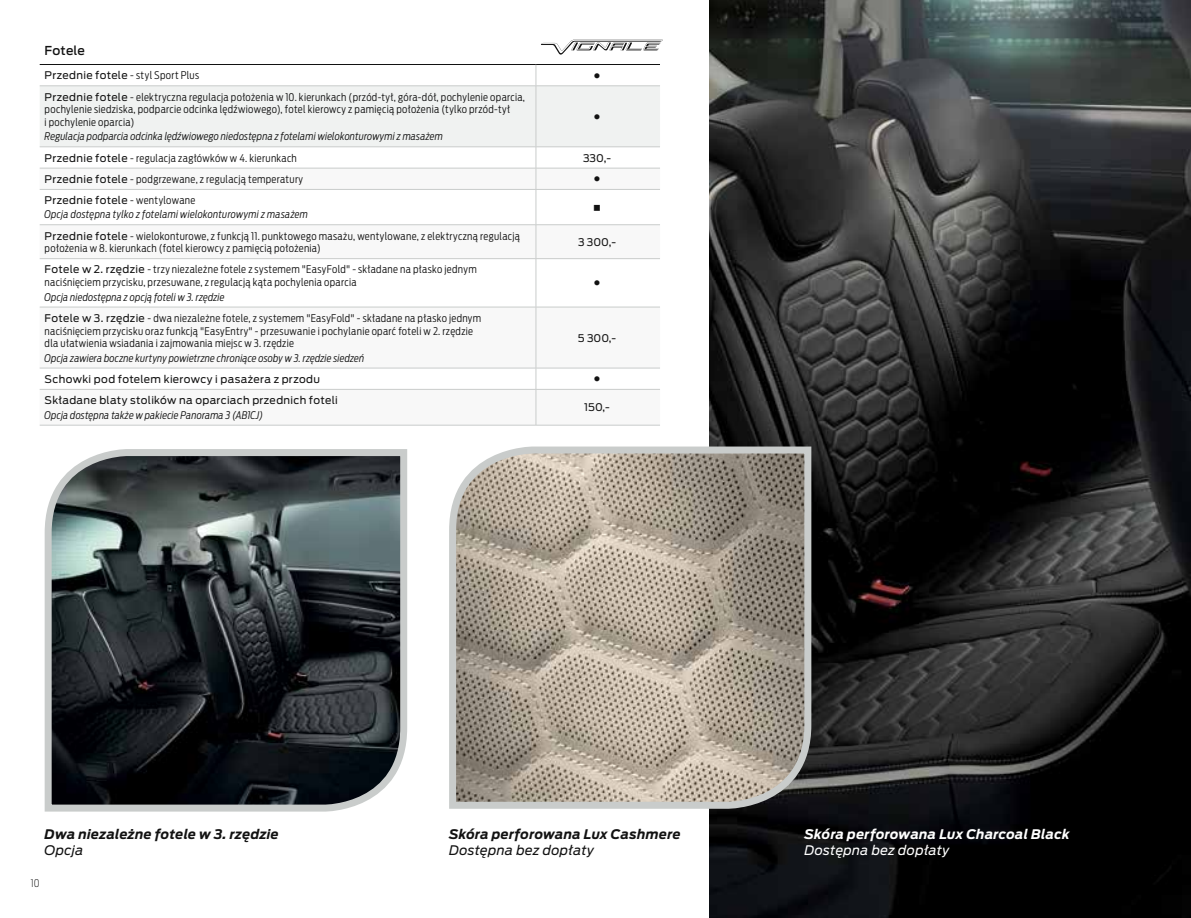
<style>
.page{position:relative;width:1191px;height:918px;background:#fff}
.page>*{position:absolute;margin:0;border:0;box-sizing:border-box;transform-origin:0 0}
.t1{font:italic 700 13.12px "Ford Antenna";letter-spacing:.02em;color:#121212}
.t2{font:italic 700 13.12px "Ford Antenna";letter-spacing:.015em;color:#fff}
.t3{font:italic 13.12px "Ford Antenna";letter-spacing:.025em;color:#121212}
.t4{font:italic 13.12px "Ford Antenna";letter-spacing:.025em;color:#fff}
.t5{font:500 12.25px "Ford Antenna";letter-spacing:.015em;color:#121212}
.t6{font:300 10.5px/12.6px "Ford Antenna Cond";letter-spacing:.03em;color:#121212}
.t7{font:italic 300 10.5px "Ford Antenna Cond";letter-spacing:.015em;color:#121212}
.t8{font:10.5px "Ford Antenna";letter-spacing:.03em;color:#121212}
.t9{font:200 10.5px "Ford Antenna Cond";color:#121212}
.t10{font:8.75px "Wingdings";color:#121212}
.s1{font-family:"Ford Antenna Cond";font-weight:300}
.s2{font-family:"Ford Antenna";font-weight:400}
.s3{font-style:italic}
</style>
<div class="page">
<img style="left:709px;top:0;width:482px;height:918px">
<svg style="left:40px;top:190px;width:620px;height:235px"></svg>
<hr style="left:40px;top:64px;width:496px;height:1px;background:#121212">
<hr style="left:536px;top:64px;width:124px;height:1px;background:#121212">
<svg style="left:40px;top:65px;width:620px;height:124px"></svg>
<hr style="left:535px;top:190px;width:1px;height:34px;background:#c9cccb">
<hr style="left:535px;top:225px;width:1px;height:33px;background:#c9cccb">
<hr style="left:535px;top:259px;width:1px;height:48px;background:#c9cccb">
<hr style="left:535px;top:307px;width:1px;height:61px;background:#c9cccb">
<svg style="left:535px;top:369px;width:1px;height:20px"></svg>
<hr style="left:535px;top:389px;width:1px;height:36px;background:#c9cccb">
<hr style="left:40px;top:85px;width:496px;height:1px;background:#c9cccb">
<hr style="left:536px;top:85px;width:124px;height:1px;background:#c9cccb">
<hr style="left:40px;top:146px;width:496px;height:1px;background:#c9cccb">
<hr style="left:536px;top:146px;width:124px;height:1px;background:#c9cccb">
<hr style="left:40px;top:168px;width:496px;height:1px;background:#c9cccb">
<hr style="left:536px;top:168px;width:124px;height:1px;background:#c9cccb">
<hr style="left:40px;top:189px;width:496px;height:1px;background:#c9cccb">
<hr style="left:536px;top:189px;width:124px;height:1px;background:#c9cccb">
<hr style="left:40px;top:224px;width:496px;height:1px;background:#c9cccb">
<hr style="left:536px;top:224px;width:124px;height:1px;background:#c9cccb">
<hr style="left:40px;top:258px;width:496px;height:1px;background:#c9cccb">
<hr style="left:536px;top:258px;width:124px;height:1px;background:#c9cccb">
<hr style="left:40px;top:307px;width:496px;height:1px;background:#c9cccb">
<hr style="left:536px;top:307px;width:124px;height:1px;background:#c9cccb">
<hr style="left:40px;top:368px;width:496px;height:1px;background:#c9cccb">
<hr style="left:536px;top:368px;width:124px;height:1px;background:#c9cccb">
<hr style="left:40px;top:389px;width:496px;height:1px;background:#c9cccb">
<hr style="left:536px;top:389px;width:124px;height:1px;background:#c9cccb">
<hr style="left:40px;top:425px;width:496px;height:1px;background:#c9cccb">
<hr style="left:536px;top:425px;width:124px;height:1px;background:#c9cccb">
<svg style="left:541px;top:40px;width:122px;height:15px"></svg>
<svg style="left:449px;top:443px;width:366px;height:369px;background:#aaa194"></svg>
<svg style="left:44px;top:449px;width:364px;height:363px;background:#3c4245"></svg>
<svg style="left:594px;top:205px;width:6px;height:6px"></svg>
<p class="t5" style="left:45px;top:39px;width:42px">Fotele</p>
<p class="t8" style="left:45px;top:66px;width:156px">Przednie fotele <span class="s1">- styl Sport Plus</span></p>
<p class="t10" style="left:594px;top:71px;width:8px">●</p>
<p class="t6" style="left:45px;top:89px;width:482px"><span class="s2">Przednie fotele</span> - elektryczna regulacja położenia w 10. kierunkach (przód-tył, góra-dół, pochylenie oparcia, pochylenie siedziska, podparcie odcinka lędźwiowego), fotel kierowcy z pamięcią położenia (tylko przód-tył<br>i pochylenie oparcia)</p>
<p class="t7" style="left:45px;top:128px;width:399px">Regulacja podparcia odcinka lędźwiowego niedostępna z fotelami wielokonturowymi z masażem</p>
<p class="t10" style="left:594px;top:112px;width:8px">●</p>
<p class="t6" style="left:45px;top:150px;width:254px"><span class="s2">Przednie fotele</span> - regulacja zagłówków w 4. kierunkach</p>
<p class="t8" style="left:583px;top:149px;width:29px">330,-</p>
<p class="t6" style="left:45px;top:171px;width:260px"><span class="s2">Przednie fotele</span> - podgrzewane, z regulacją temperatury</p>
<p class="t10" style="left:594px;top:174px;width:8px">●</p>
<p class="t8" style="left:45px;top:191px;width:152px">Przednie fotele <span class="s1">- wentylowane</span></p>
<p class="t6" style="left:45px;top:202px;width:477px;line-height:21.3px"><span class="s3">Opcja dostępna tylko z fotelami wielokonturowymi z masażem<br></span><span class="s2">Przednie fotele</span> - wielokonturowe, z funkcją 11. punktowego masażu, wentylowane, z elektryczną regulacją</p>
<p class="t6" style="left:45px;top:241px;width:278px">położenia w 8. kierunkach (fotel kierowcy z pamięcią położenia)</p>
<p class="t8" style="left:578px;top:233px;width:40px">3 300,-</p>
<p class="t6" style="left:45px;top:262px;width:433px"><span class="s2">Fotele w 2. rzędzie</span> - trzy niezależne fotele z systemem "EasyFold" - składane na płasko jednym naciśnięciem przycisku, przesuwane, z regulacją kąta pochylenia oparcia</p>
<p class="t7" style="left:45px;top:288px;width:181px">Opcja niedostępna z opcją foteli w 3. rzędzie</p>
<p class="t6" style="left:45px;top:310px;width:438px"><span class="s2">Fotele w 3. rzędzie</span> - dwa niezależne fotele, z systemem "EasyFold" - składane na płasko jednym naciśnięciem przycisku oraz funkcją "EasyEntry" - przesuwanie i pochylanie oparć foteli w 2. rzędzie dla ułatwienia wsiadania i zajmowania miejsc w 3. rzędzie</p>
<p class="t7" style="left:45px;top:349px;width:321px">Opcja zawiera boczne kurtyny powietrzne chroniące osoby w 3. rzędzie siedzeń</p>
<p class="t10" style="left:594px;top:278px;width:8px">●</p>
<p class="t8" style="left:578px;top:329px;width:40px">5 300,-</p>
<p class="t8" style="left:45px;top:370px;width:277px">Schowki pod fotelem kierowcy i pasażera z przodu</p>
<p class="t10" style="left:594px;top:374px;width:8px">●</p>
<p class="t8" style="left:45px;top:391px;width:294px">Składane blaty stolików na oparciach przednich foteli</p>
<p class="t7" style="left:45px;top:406px;width:220px">Opcja dostępna także w pakiecie Panorama 3 (AB1CJ)</p>
<p class="t8" style="left:584px;top:399px;width:27px">150,-</p>
<p class="t1" style="left:45px;top:822px;width:236px">Dwa niezależne fotele w 3. rzędzie</p>
<p class="t3" style="left:45px;top:839px;width:40px">Opcja</p>
<p class="t9" style="left:31px;top:874px;width:10px">10</p>
<p class="t1" style="left:449px;top:822px;width:233px">Skóra perforowana Lux Cashmere</p>
<p class="t3" style="left:449px;top:839px;width:146px">Dostępna bez dopłaty</p>
<p class="t2" style="left:804px;top:822px;width:267px">Skóra perforowana Lux Charcoal Black</p>
<p class="t4" style="left:804px;top:839px;width:146px">Dostępna bez dopłaty</p>
</div>
